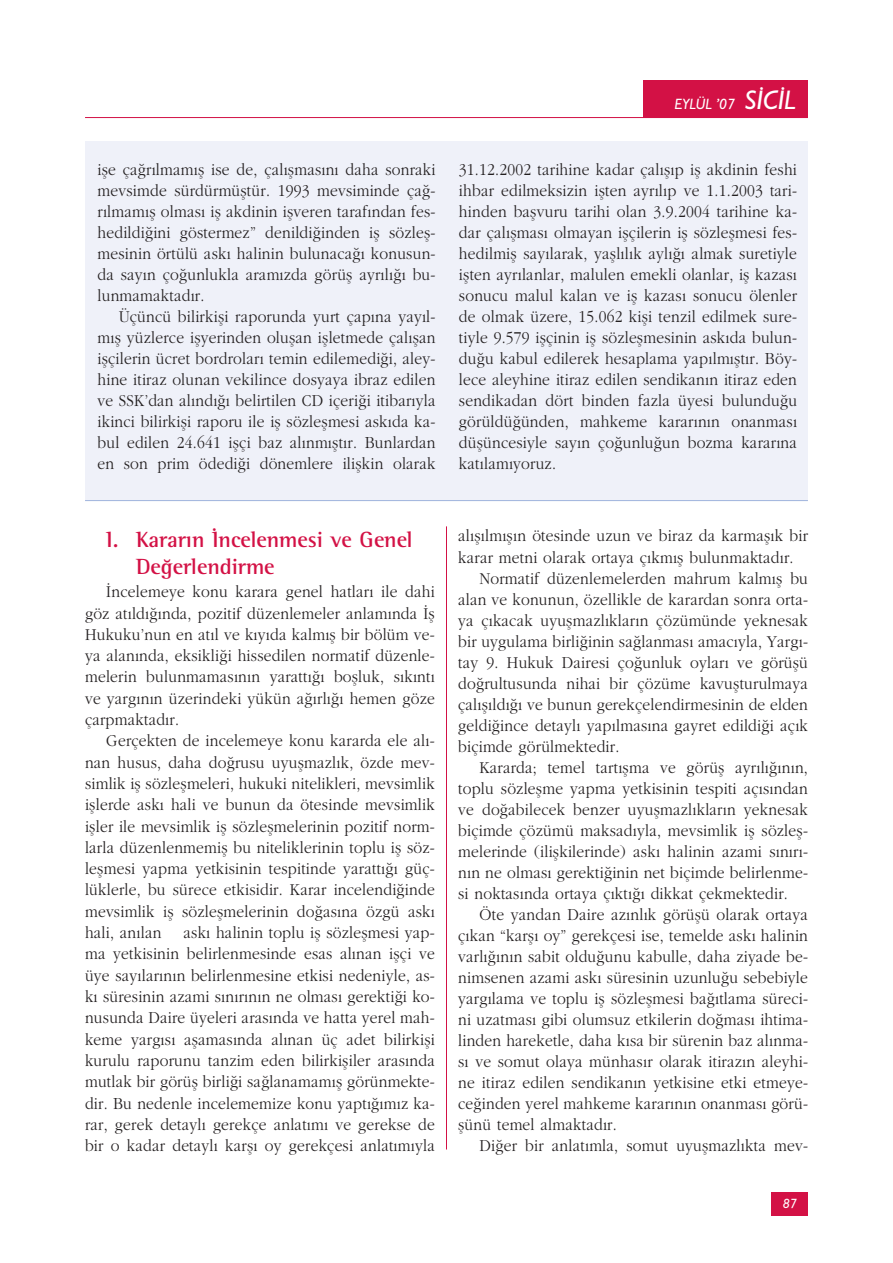
<style>
.page{position:relative;width:893px;height:1263px;background:#fff}
.page>*{position:absolute;margin:0;border:0;box-sizing:border-box;transform-origin:0 0}
.t1{font:700 22.5px/27px "Rotis Semi Serif";letter-spacing:-.005em;color:#d31145}
.t2{font:17.25px/21px "Garamond Turk";letter-spacing:.015em;color:#231f20;text-align:justify;scale:.9 1}
.t3{font:italic 500 15px "Gill Sans";color:#fff}
.t4{font:italic 500 13.5px "Gill Sans";color:#fff}
.s1{font-size:27px}
</style>
<div class="page">
<div style="left:771px;top:1192px;width:37px;height:23px;background:#d31145"></div>
<div style="left:643px;top:81px;width:165px;height:37px;background:#d31145"></div>
<hr style="left:85px;top:117px;width:723px;height:1px;background:#d31145">
<div style="left:85px;top:142px;width:723px;height:359px;background:#eff1f9"></div>
<hr style="left:85px;top:500px;width:723px;height:1px;background:#a0b4dd">
<hr style="left:446px;top:526px;width:1px;height:623px;background:#d31145">
<p class="t2" style="left:97px;top:160px;width:377px">ifle ça¤r›lmam›fl ise de, çal›flmas›n› daha sonraki mevsimde sürdürmüfltür. 1993 mevsiminde ça¤- r›lmam›fl olmas› ifl akdinin iflveren taraf›ndan fes&shy;hedildi¤ini göstermez” denildi¤inden ifl sözlefl&shy;mesinin örtülü ask› halinin bulunaca¤› konusun&shy;da say›n ço¤unlukla aram›zda görüfl ayr›l›¤› bu&shy;lunmamaktad›r.</p>
<p class="t2" style="left:97px;top:307px;width:377px;text-indent:21px">Üçüncü bilirkifli raporunda yurt çap›na yay›l&shy;m›fl yüzlerce iflyerinden oluflan iflletmede çal›flan iflçilerin ücret bordrolar› temin edilemedi¤i, aley&shy;hine itiraz olunan vekilince dosyaya ibraz edilen ve SSK’dan al›nd›¤› belirtilen CD içeri¤i itibar›yla ikinci bilirkifli raporu ile ifl sözleflmesi ask›da ka&shy;bul edilen 24.641 iflçi baz al›nm›flt›r. Bunlardan en son prim ödedi¤i dönemlere iliflkin olarak</p>
<h1 class="t1" style="left:136px;top:528px;width:278px;text-indent:-30px">I. Karar›n ‹ncelenmesi ve Genel<br>De¤erlendirme</h1>
<p class="t2" style="left:85px;top:582px;width:390px;text-indent:21px">‹ncelemeye konu karara genel hatlar› ile dahi göz at›ld›¤›nda, pozitif düzenlemeler anlam›nda ‹fl Hukuku’nun en at›l ve k›y›da kalm›fl bir bölüm ve&shy;ya alan›nda, eksikli¤i hissedilen normatif düzenle&shy;melerin bulunmamas›n›n yaratt›¤› boflluk, s›k›nt› ve yarg›n›n üzerindeki yükün a¤›rl›¤› hemen göze çarpmaktad›r.</p>
<p class="t2" style="left:85px;top:732px;width:390px;text-indent:21px">Gerçekten de incelemeye konu kararda ele al›- nan husus, daha do¤rusu uyuflmazl›k, özde mev&shy;simlik ifl sözleflmeleri, hukuki nitelikleri, mevsimlik ifllerde ask› hali ve bunun da ötesinde mevsimlik ifller ile mevsimlik ifl sözleflmelerinin pozitif norm&shy;larla düzenlenmemifl bu niteliklerinin toplu ifl söz&shy;leflmesi yapma yetkisinin tespitinde yaratt›¤› güç&shy;lüklerle, bu sürece etkisidir. Karar incelendi¤inde mevsimlik ifl sözleflmelerinin do¤as›na özgü ask› hali, an›lan</p>
<p class="t2" style="left:85px;top:923px;width:390px;text-indent:99px">ask› halinin toplu ifl sözleflmesi yap&shy;ma yetkisinin belirlenmesinde esas al›nan iflçi ve üye say›lar›n›n belirlenmesine etkisi nedeniyle, as&shy;k› süresinin azami s›n›r›n›n ne olmas› gerekti¤i ko&shy;nusunda Daire üyeleri aras›nda ve hatta yerel mah&shy;keme yarg›s› aflamas›nda al›nan üç adet bilirkifli kurulu raporunu tanzim eden bilirkifliler aras›nda mutlak bir görüfl birli¤i sa¤lanamam›fl görünmekte&shy;dir. Bu nedenle incelememize konu yapt›¤›m›z ka&shy;rar, gerek detayl› gerekçe anlat›m› ve gerekse de bir o kadar detayl› karfl› oy gerekçesi anlat›m›yla</p>
<p class="t3" style="left:675px;top:99px;width:122px">EYLÜL ’07 <span class="s1">S‹C‹L</span></p>
<p class="t2" style="left:459px;top:160px;width:377px">31.12.2002 tarihine kadar çal›fl›p ifl akdinin feshi ihbar edilmeksizin iflten ayr›l›p ve 1.1.2003 tari&shy;hinden baflvuru tarihi olan 3.9.2004 tarihine ka&shy;dar çal›flmas› olmayan iflçilerin ifl sözleflmesi fes&shy;hedilmifl say›larak, yafll›l›k ayl›¤› almak suretiyle iflten ayr›lanlar, malulen emekli olanlar, ifl kazas› sonucu malul kalan ve ifl kazas› sonucu ölenler de olmak üzere, 15.062 kifli tenzil edilmek sure&shy;tiyle 9.579 iflçinin ifl sözleflmesinin ask›da bulun&shy;du¤u kabul edilerek hesaplama yap›lm›flt›r. Böy&shy;lece aleyhine itiraz edilen sendikan›n itiraz eden sendikadan dört binden fazla üyesi bulundu¤u görüldü¤ünden, mahkeme karar›n›n onanmas› düflüncesiyle say›n ço¤unlu¤un bozma karar›na kat›lam›yoruz.</p>
<p class="t2" style="left:458px;top:527px;width:390px">al›fl›lm›fl›n ötesinde uzun ve biraz da karmafl›k bir</p>
<p class="t2" style="left:458px;top:548px;width:374px">karar metni olarak ortaya ç›km›fl bulunmaktad›r.</p>
<p class="t2" style="left:479px;top:569px;width:367px">Normatif düzenlemelerden mahrum kalm›fl bu</p>
<p class="t2" style="left:458px;top:590px;width:390px">alan ve konunun, özellikle de karardan sonra orta-</p>
<p class="t2" style="left:458px;top:611px;width:390px">ya ç›kacak uyuflmazl›klar›n çözümünde yeknesak</p>
<p class="t2" style="left:458px;top:632px;width:390px">bir uygulama birli¤inin sa¤lanmas› amac›yla, Yarg›-</p>
<p class="t2" style="left:458px;top:653px;width:390px">tay 9. Hukuk Dairesi ço¤unluk oylar› ve görüflü</p>
<p class="t2" style="left:458px;top:674px;width:390px">do¤rultusunda nihai bir çözüme kavuflturulmaya</p>
<p class="t2" style="left:458px;top:695px;width:390px">çal›fl›ld›¤› ve bunun gerekçelendirmesinin de elden</p>
<p class="t2" style="left:458px;top:716px;width:390px">geldi¤ince detayl› yap›lmas›na gayret edildi¤i aç›k</p>
<p class="t2" style="left:458px;top:737px;width:181px">biçimde görülmektedir.</p>
<p class="t2" style="left:479px;top:758px;width:367px">Kararda; temel tart›flma ve görüfl ayr›l›¤›n›n,</p>
<p class="t2" style="left:458px;top:779px;width:390px">toplu sözleflme yapma yetkisinin tespiti aç›s›ndan</p>
<p class="t2" style="left:458px;top:800px;width:390px">ve do¤abilecek benzer uyuflmazl›klar›n yeknesak</p>
<p class="t2" style="left:458px;top:821px;width:390px">biçimde çözümü maksad›yla, mevsimlik ifl sözlefl-</p>
<p class="t2" style="left:458px;top:842px;width:390px">melerinde (iliflkilerinde) ask› halinin azami s›n›r›-</p>
<p class="t2" style="left:458px;top:863px;width:390px">n›n ne olmas› gerekti¤inin net biçimde belirlenme-</p>
<p class="t2" style="left:458px;top:884px;width:368px">si noktas›nda ortaya ç›kt›¤› dikkat çekmektedir.</p>
<p class="t2" style="left:479px;top:905px;width:366px">Öte yandan Daire az›nl›k görüflü olarak ortaya</p>
<p class="t2" style="left:458px;top:926px;width:390px">ç›kan “karfl› oy” gerekçesi ise, temelde ask› halinin</p>
<p class="t2" style="left:458px;top:947px;width:390px">varl›¤›n›n sabit oldu¤unu kabulle, daha ziyade be-</p>
<p class="t2" style="left:458px;top:968px;width:390px">nimsenen azami ask› süresinin uzunlu¤u sebebiyle</p>
<p class="t2" style="left:458px;top:989px;width:390px">yarg›lama ve toplu ifl sözleflmesi ba¤›tlama süreci-</p>
<p class="t2" style="left:458px;top:1010px;width:390px">ni uzatmas› gibi olumsuz etkilerin do¤mas› ihtima-</p>
<p class="t2" style="left:458px;top:1031px;width:390px">linden hareketle, daha k›sa bir sürenin baz al›nma-</p>
<p class="t2" style="left:458px;top:1052px;width:390px">s› ve somut olaya münhas›r olarak itiraz›n aleyhi-</p>
<p class="t2" style="left:458px;top:1073px;width:390px">ne itiraz edilen sendikan›n yetkisine etki etmeye-</p>
<p class="t2" style="left:458px;top:1094px;width:390px">ce¤inden yerel mahkeme karar›n›n onanmas› görü-</p>
<p class="t2" style="left:458px;top:1115px;width:178px">flünü temel almaktad›r.</p>
<p class="t2" style="left:479px;top:1136px;width:367px">Di¤er bir anlat›mla, somut uyuflmazl›kta mev-</p>
<p class="t4" style="left:783px;top:1198px;width:16px">87</p>
</div>
